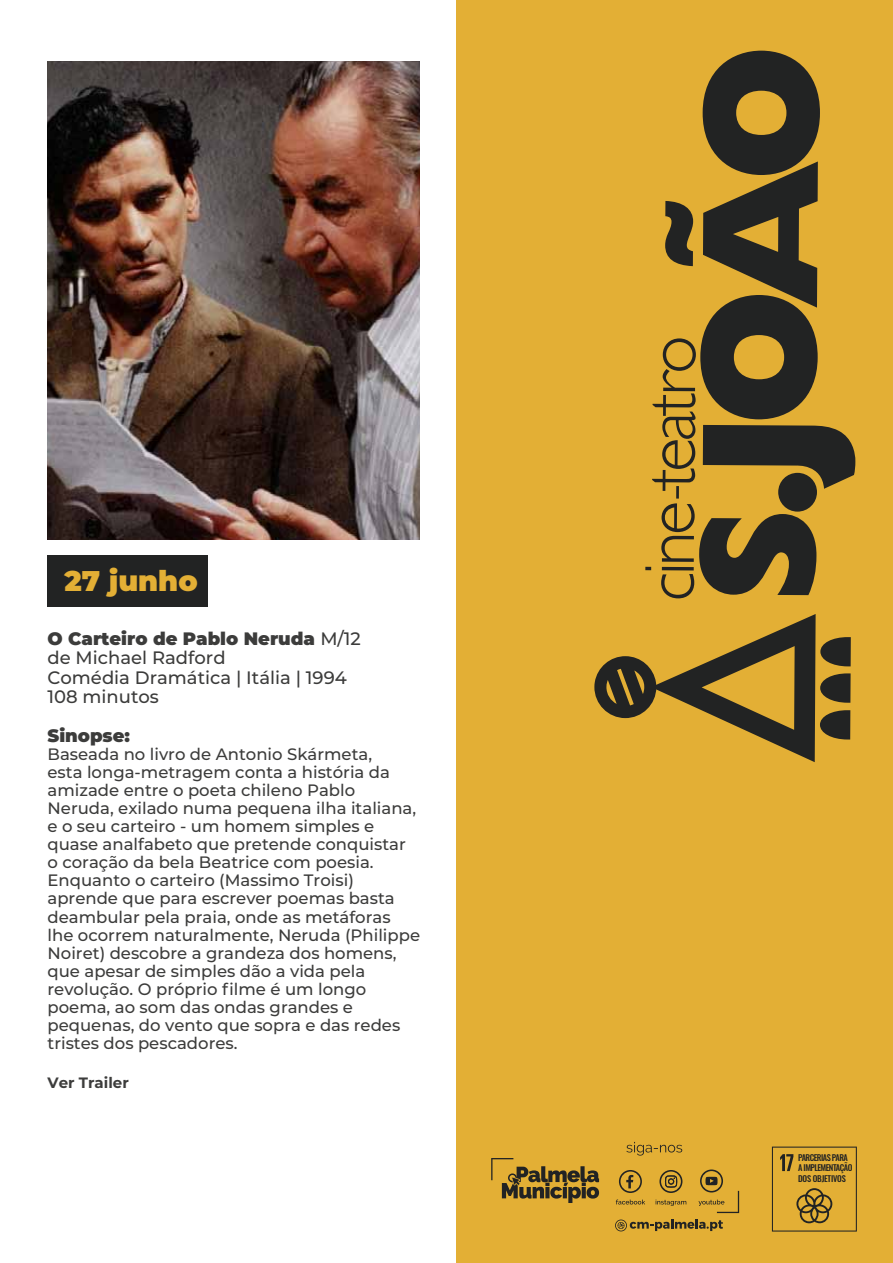
<style>
.page{position:relative;width:893px;height:1263px;background:#fff}
.page>*{position:absolute;margin:0;border:0;box-sizing:border-box;transform-origin:0 0}
.t1{font:900 28.5px "Montserrat";color:#e3af35}
.t2{font:500 18px/19.5px "Montserrat";color:#3c3c3b}
.t3{font:900 18px "Montserrat";color:#3c3c3b}
.t4{font:500 16.5px/18px "Montserrat";color:#3c3c3b}
.t5{font:700 15px "Montserrat";color:#3c3c3b}
.t6{font:500 8.4px/10.5px "Oswald";letter-spacing:-.055em;color:#222323}
.s1{font-weight:900}
</style>
<div class="page">
<div style="left:48px;top:555px;width:160px;height:51px;background:#222323"></div>
<img style="left:48px;top:61px;width:371px;height:479px">
<div style="left:457px;top:0;width:436px;height:1263px;background:#e3af35"></div>
<svg style="left:615px;top:1219px;width:108px;height:12px"></svg>
<svg style="left:626px;top:1142px;width:56px;height:13px"></svg>
<svg style="left:619px;top:1170px;width:23px;height:23px"></svg>
<svg style="left:659px;top:1170px;width:23px;height:23px"></svg>
<svg style="left:491px;top:1158px;width:108px;height:45px"></svg>
<svg style="left:616px;top:1199px;width:29px;height:5px"></svg>
<svg style="left:656px;top:1199px;width:30px;height:7px"></svg>
<svg style="left:698px;top:1169px;width:41px;height:44px"></svg>
<svg style="left:594px;top:614px;width:257px;height:148px"></svg>
<svg style="left:645px;top:50px;width:210px;height:548px"></svg>
<svg style="left:772px;top:1146px;width:85px;height:85px"></svg>
<h1 class="t1" style="left:65px;top:559px;width:135px">27 junho</h1>
<p class="t2" style="left:48px;top:628px;width:315px"><span class="s1">O Carteiro de Pablo Neruda</span> M/12 de Michael Radford<br>Comédia Dramática | Itália | 1994<br>108 minutos</p>
<p class="t3" style="left:48px;top:722px;width:84px">Sinopse:</p>
<p class="t4" style="left:48px;top:745px;width:374px">Baseada no livro de Antonio Skármeta,<br>esta longa-metragem conta a história da amizade entre o poeta chileno Pablo Neruda, exilado numa pequena ilha italiana, e o seu carteiro - um homem simples e quase analfabeto que pretende conquistar o coração da bela Beatrice com poesia.<br>Enquanto o carteiro (Massimo Troisi) aprende que para escrever poemas basta deambular pela praia, onde as metáforas lhe ocorrem naturalmente, Neruda (Philippe Noiret) descobre a grandeza dos homens, que apesar de simples dão a vida pela revolução. O próprio filme é um longo poema, ao som das ondas grandes e pequenas, do vento que sopra e das redes tristes dos pescadores.</p>
<p class="t5" style="left:48px;top:1071px;width:83px">Ver Trailer</p>
<p class="t6" style="left:798px;top:1151px;width:56px">PARCERIAS PARA<br>A IMPLEMENTAÇÃO<br>DOS OBJETIVOS</p>
</div>
